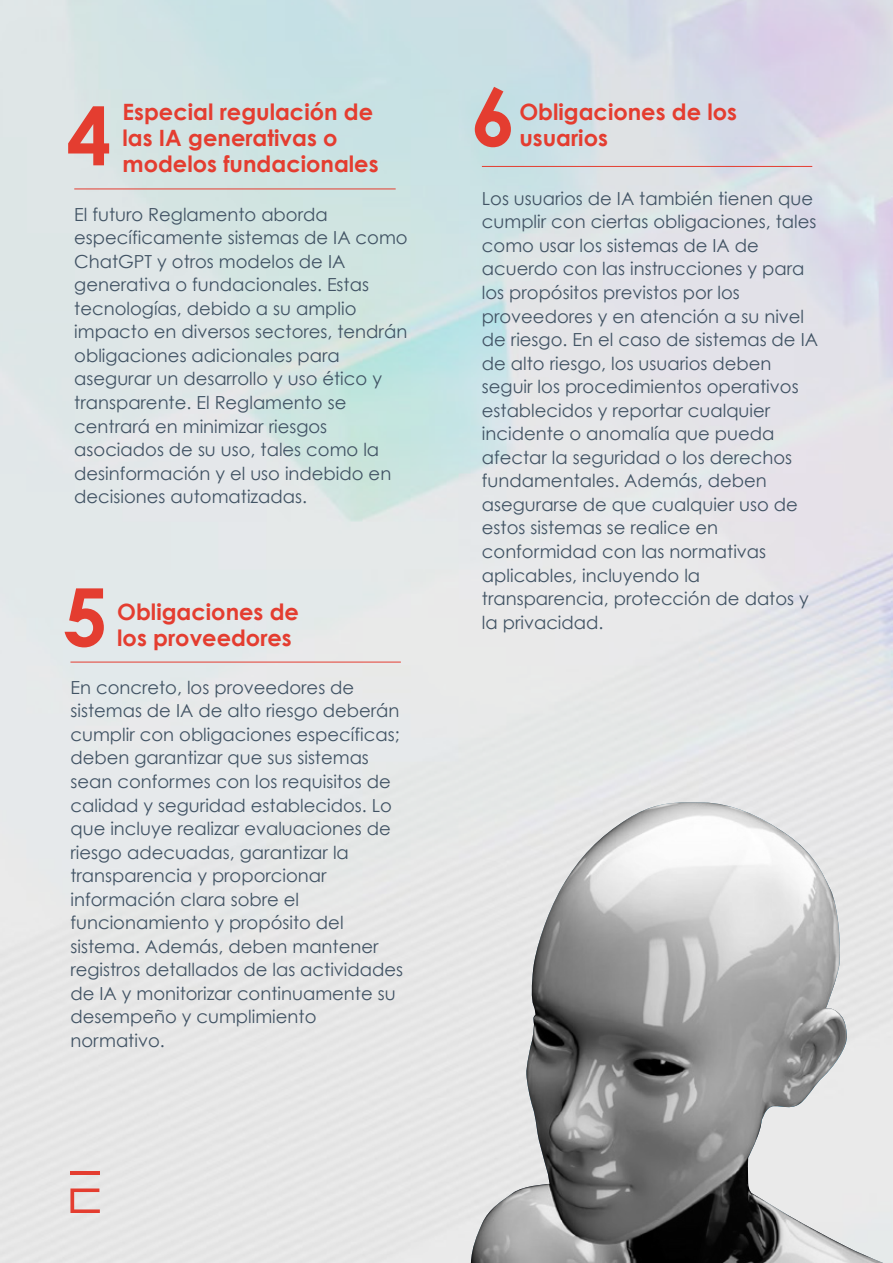
<style>
.page{position:relative;width:893px;height:1263px;background:#fff}
.page>*{position:absolute;margin:0;border:0;box-sizing:border-box;transform-origin:0 0}
.t1{font:700 80.1px "Century Gothic";color:#e43d30}
.t2{font:700 22.5px/26.4px "Century Gothic";color:#e43d30}
.t3{font:18px/23.5px "Century Gothic";color:#415364}
</style>
<div class="page">
<hr style="left:74px;top:189px;width:322px;height:1px;background:#e43d30">
<hr style="left:70px;top:662px;width:331px;height:1px;background:#e43d30">
<hr style="left:482px;top:166px;width:330px;height:1px;background:#e43d30">
<svg style="left:471px;top:802px;width:412px;height:461px;background:#b1b1b1"></svg>
<svg style="left:70px;top:1188px;width:30px;height:25px"></svg>
<hr style="left:70px;top:1171px;width:30px;height:4px;background:#e43d30">
<h1 class="t1" style="left:67px;top:75px;width:46px">4</h1>
<p class="t2" style="left:123px;top:97px;width:258px">Especial regulación de las IA generativas o modelos fundacionales</p>
<p class="t3" style="left:74px;top:202px;width:335px">El futuro Reglamento aborda específicamente sistemas de IA como<br>ChatGPT y otros modelos de IA generativa o fundacionales. Estas tecnologías, debido a su amplio impacto en diversos sectores, tendrán obligaciones adicionales para asegurar un desarrollo y uso ético y transparente. El Reglamento se centrará en minimizar riesgos asociados de su uso, tales como la desinformación y el uso indebido en decisiones automatizadas.</p>
<h1 class="t1" style="left:63px;top:556px;width:46px">5</h1>
<p class="t2" style="left:117px;top:597px;width:183px">Obligaciones de los proveedores</p>
<p class="t3" style="left:70px;top:675px;width:334px">En concreto, los proveedores de sistemas de IA de alto riesgo deberán cumplir con obligaciones específicas; deben garantizar que sus sistemas sean conformes con los requisitos de calidad y seguridad establecidos. Lo que incluye realizar evaluaciones de riesgo adecuadas, garantizar la transparencia y proporcionar información clara sobre el funcionamiento y propósito del sistema. Además, deben mantener registros detallados de las actividades de IA y monitorizar continuamente su desempeño y cumplimiento normativo.</p>
<h1 class="t1" style="left:471px;top:56px;width:46px">6</h1>
<p class="t2" style="left:519px;top:97px;width:219px">Obligaciones de los usuarios</p>
<p class="t3" style="left:482px;top:186px;width:338px">Los usuarios de IA también tienen que cumplir con ciertas obligaciones, tales como usar los sistemas de IA de acuerdo con las instrucciones y para los propósitos previstos por los proveedores y en atención a su nivel de riesgo. En el caso de sistemas de IA de alto riesgo, los usuarios deben seguir los procedimientos operativos establecidos y reportar cualquier incidente o anomalía que pueda afectar la seguridad o los derechos fundamentales. Además, deben asegurarse de que cualquier uso de estos sistemas se realice en conformidad con las normativas aplicables, incluyendo la transparencia, protección de datos y la privacidad.</p>
</div>
